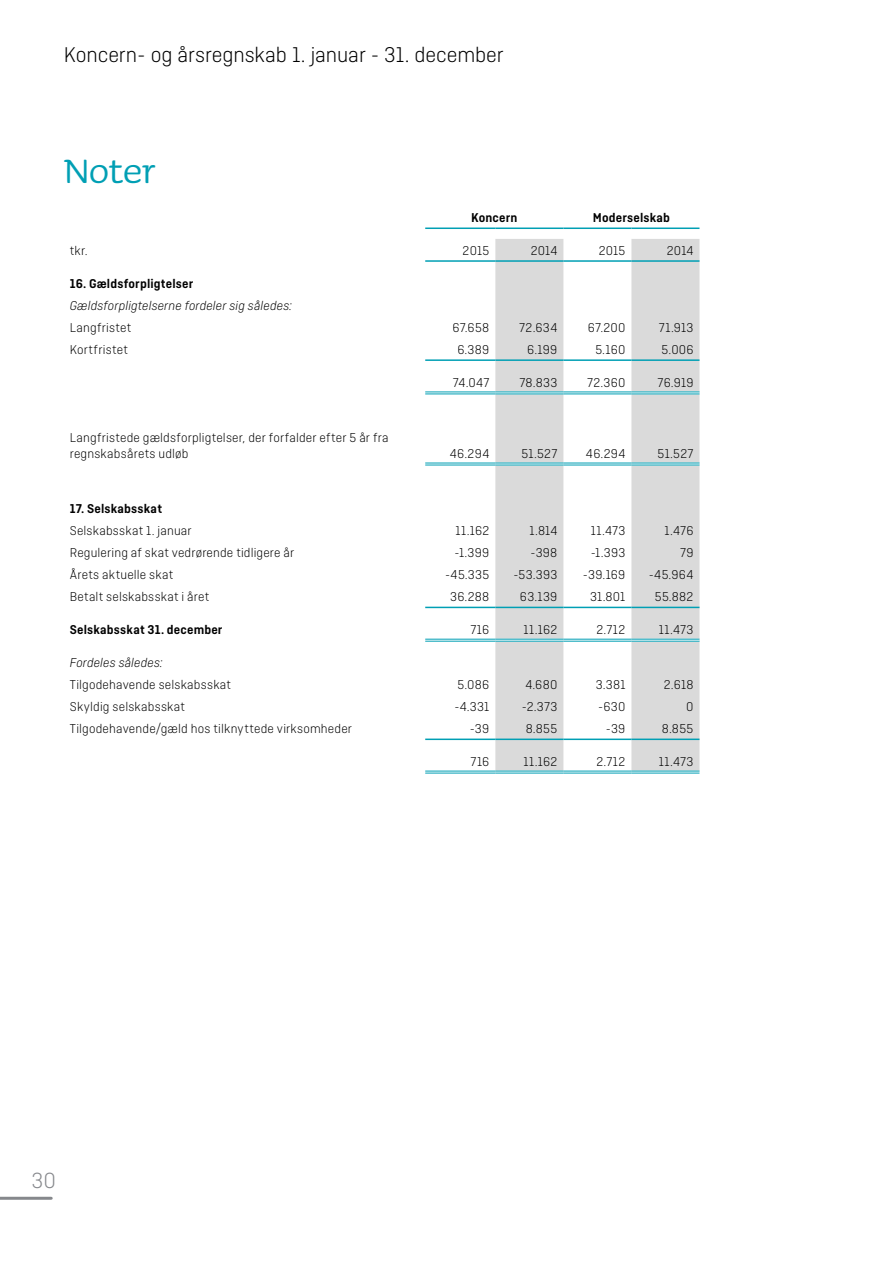
<style>
.page{position:relative;width:893px;height:1263px;background:#fff}
.page>*{position:absolute;margin:0;border:0;box-sizing:border-box;transform-origin:0 0}
.t1{font:45px "Sauna Pro";letter-spacing:-.015em;color:#009fb4}
.t2{font:300 23.1px "Ciutadella";color:#86888c}
.t3{font:300 22.5px "Ciutadella";color:#000}
.t4{font:300 13.5px/16.2px "Ciutadella";letter-spacing:.015em;color:#000}
.t5{font:600 13.5px "Ciutadella";letter-spacing:.015em;color:#000}
.t6{font:italic 300 13.5px "Ciutadella";letter-spacing:.01em;color:#000}
</style>
<div class="page">
<hr style="left:0;top:1197px;width:51px;height:3px;background:#86888c">
<svg style="left:495px;top:239px;width:204px;height:531px;fill:#dadada"></svg>
<hr style="left:495px;top:391px;width:68px;height:3px;background:#fff">
<hr style="left:563px;top:391px;width:68px;height:3px;background:#fff">
<hr style="left:631px;top:391px;width:68px;height:3px;background:#fff">
<hr style="left:495px;top:462px;width:68px;height:3px;background:#fff">
<hr style="left:563px;top:462px;width:68px;height:3px;background:#fff">
<hr style="left:631px;top:462px;width:68px;height:3px;background:#fff">
<hr style="left:495px;top:639px;width:68px;height:3px;background:#fff">
<hr style="left:563px;top:639px;width:68px;height:3px;background:#fff">
<hr style="left:631px;top:639px;width:68px;height:3px;background:#fff">
<hr style="left:425px;top:227px;width:70px;height:2px;background:#009fb4">
<hr style="left:495px;top:227px;width:68px;height:2px;background:#009fb4">
<hr style="left:563px;top:227px;width:68px;height:2px;background:#009fb4">
<hr style="left:631px;top:227px;width:68px;height:2px;background:#009fb4">
<hr style="left:425px;top:260px;width:70px;height:2px;background:#009fb4">
<hr style="left:495px;top:260px;width:68px;height:2px;background:#009fb4">
<hr style="left:563px;top:260px;width:68px;height:2px;background:#009fb4">
<hr style="left:631px;top:260px;width:68px;height:2px;background:#009fb4">
<hr style="left:425px;top:359px;width:70px;height:2px;background:#009fb4">
<hr style="left:495px;top:359px;width:68px;height:2px;background:#009fb4">
<hr style="left:563px;top:359px;width:68px;height:2px;background:#009fb4">
<hr style="left:631px;top:359px;width:68px;height:2px;background:#009fb4">
<hr style="left:425px;top:391px;width:70px;height:1px;background:#009fb4">
<hr style="left:425px;top:393px;width:70px;height:1px;background:#009fb4">
<hr style="left:495px;top:391px;width:68px;height:1px;background:#009fb4">
<hr style="left:495px;top:393px;width:68px;height:1px;background:#009fb4">
<hr style="left:563px;top:391px;width:68px;height:1px;background:#009fb4">
<hr style="left:563px;top:393px;width:68px;height:1px;background:#009fb4">
<hr style="left:631px;top:391px;width:68px;height:1px;background:#009fb4">
<hr style="left:631px;top:393px;width:68px;height:1px;background:#009fb4">
<hr style="left:425px;top:462px;width:70px;height:1px;background:#009fb4">
<hr style="left:425px;top:464px;width:70px;height:1px;background:#009fb4">
<hr style="left:495px;top:462px;width:68px;height:1px;background:#009fb4">
<hr style="left:495px;top:464px;width:68px;height:1px;background:#009fb4">
<hr style="left:563px;top:462px;width:68px;height:1px;background:#009fb4">
<hr style="left:563px;top:464px;width:68px;height:1px;background:#009fb4">
<hr style="left:631px;top:462px;width:68px;height:1px;background:#009fb4">
<hr style="left:631px;top:464px;width:68px;height:1px;background:#009fb4">
<hr style="left:425px;top:607px;width:70px;height:1px;background:#009fb4">
<hr style="left:495px;top:607px;width:68px;height:1px;background:#009fb4">
<hr style="left:563px;top:607px;width:68px;height:1px;background:#009fb4">
<hr style="left:631px;top:607px;width:68px;height:1px;background:#009fb4">
<hr style="left:425px;top:639px;width:70px;height:1px;background:#009fb4">
<hr style="left:425px;top:641px;width:70px;height:1px;background:#009fb4">
<hr style="left:495px;top:639px;width:68px;height:1px;background:#009fb4">
<hr style="left:495px;top:641px;width:68px;height:1px;background:#009fb4">
<hr style="left:563px;top:639px;width:68px;height:1px;background:#009fb4">
<hr style="left:563px;top:641px;width:68px;height:1px;background:#009fb4">
<hr style="left:631px;top:639px;width:68px;height:1px;background:#009fb4">
<hr style="left:631px;top:641px;width:68px;height:1px;background:#009fb4">
<hr style="left:425px;top:770px;width:70px;height:1px;background:#009fb4">
<hr style="left:425px;top:772px;width:70px;height:1px;background:#009fb4">
<hr style="left:495px;top:770px;width:68px;height:1px;background:#009fb4">
<hr style="left:495px;top:772px;width:68px;height:1px;background:#009fb4">
<hr style="left:563px;top:770px;width:68px;height:1px;background:#009fb4">
<hr style="left:563px;top:772px;width:68px;height:1px;background:#009fb4">
<hr style="left:631px;top:770px;width:68px;height:1px;background:#009fb4">
<hr style="left:631px;top:772px;width:68px;height:1px;background:#009fb4">
<hr style="left:425px;top:738px;width:70px;height:2px;background:#009fb4">
<hr style="left:495px;top:738px;width:68px;height:2px;background:#009fb4">
<hr style="left:563px;top:738px;width:68px;height:2px;background:#009fb4">
<hr style="left:631px;top:738px;width:68px;height:2px;background:#009fb4">
<h3 class="t3" style="left:64px;top:42px;width:441px">Koncern- og årsregnskab 1. januar - 31. december</h3>
<h1 class="t1" style="left:64px;top:147px;width:94px">Noter</h1>
<p class="t5" style="left:471px;top:210px;width:48px">Koncern</p>
<p class="t5" style="left:593px;top:210px;width:79px">Moderselskab</p>
<p class="t4" style="left:70px;top:242px;width:19px">tkr.</p>
<p class="t4" style="left:463px;top:242px;width:28px">2015</p>
<p class="t4" style="left:531px;top:242px;width:28px">2014</p>
<p class="t4" style="left:599px;top:242px;width:28px">2015</p>
<p class="t4" style="left:667px;top:242px;width:28px">2014</p>
<p class="t5" style="left:70px;top:276px;width:125px">16. Gældsforpligtelser</p>
<p class="t6" style="left:70px;top:298px;width:224px">Gældsforpligtelserne fordeler sig således:</p>
<p class="t4" style="left:70px;top:319px;width:63px">Langfristet</p>
<p class="t4" style="left:452px;top:319px;width:39px">67.658</p>
<p class="t4" style="left:519px;top:319px;width:40px">72.634</p>
<p class="t4" style="left:588px;top:319px;width:39px">67.200</p>
<p class="t4" style="left:659px;top:319px;width:36px">71.913</p>
<p class="t4" style="left:70px;top:342px;width:59px">Kortfristet</p>
<p class="t4" style="left:457px;top:342px;width:33px">6.389</p>
<p class="t4" style="left:527px;top:342px;width:32px">6.199</p>
<p class="t4" style="left:595px;top:342px;width:32px">5.160</p>
<p class="t4" style="left:662px;top:342px;width:33px">5.006</p>
<p class="t4" style="left:453px;top:374px;width:38px">74.047</p>
<p class="t4" style="left:519px;top:374px;width:40px">78.833</p>
<p class="t4" style="left:587px;top:374px;width:40px">72.360</p>
<p class="t4" style="left:657px;top:374px;width:37px">76.919</p>
<p class="t4" style="left:70px;top:429px;width:320px">Langfristede gældsforpligtelser, der forfalder efter 5 år fra regnskabsårets udløb</p>
<p class="t4" style="left:450px;top:445px;width:41px">46.294</p>
<p class="t4" style="left:521px;top:445px;width:37px">51.527</p>
<p class="t4" style="left:586px;top:445px;width:41px">46.294</p>
<p class="t4" style="left:658px;top:445px;width:37px">51.527</p>
<p class="t5" style="left:70px;top:501px;width:94px">17. Selskabsskat</p>
<p class="t4" style="left:70px;top:522px;width:123px">Selskabsskat 1. januar</p>
<p class="t4" style="left:455px;top:522px;width:35px">11.162</p>
<p class="t4" style="left:530px;top:522px;width:29px">1.814</p>
<p class="t4" style="left:591px;top:522px;width:36px">11.473</p>
<p class="t4" style="left:664px;top:522px;width:30px">1.476</p>
<p class="t4" style="left:70px;top:545px;width:226px">Regulering af skat vedrørende tidligere år</p>
<p class="t4" style="left:454px;top:545px;width:36px">-1.399</p>
<p class="t4" style="left:531px;top:545px;width:28px">-398</p>
<p class="t4" style="left:591px;top:545px;width:36px">-1.393</p>
<p class="t4" style="left:680px;top:545px;width:15px">79</p>
<p class="t4" style="left:70px;top:567px;width:105px">Årets aktuelle skat</p>
<p class="t4" style="left:445px;top:567px;width:46px">-45.335</p>
<p class="t4" style="left:513px;top:567px;width:46px">-53.393</p>
<p class="t4" style="left:583px;top:567px;width:44px">-39.169</p>
<p class="t4" style="left:649px;top:567px;width:46px">-45.964</p>
<p class="t4" style="left:70px;top:589px;width:141px">Betalt selskabsskat i året</p>
<p class="t4" style="left:450px;top:589px;width:41px">36.288</p>
<p class="t4" style="left:520px;top:589px;width:39px">63.139</p>
<p class="t4" style="left:590px;top:589px;width:37px">31.801</p>
<p class="t4" style="left:655px;top:589px;width:40px">55.882</p>
<p class="t5" style="left:70px;top:622px;width:154px">Selskabsskat 31. december</p>
<p class="t4" style="left:470px;top:622px;width:20px">716</p>
<p class="t4" style="left:523px;top:622px;width:35px">11.162</p>
<p class="t4" style="left:596px;top:622px;width:30px">2.712</p>
<p class="t4" style="left:659px;top:622px;width:36px">11.473</p>
<p class="t6" style="left:70px;top:655px;width:95px">Fordeles således:</p>
<p class="t4" style="left:70px;top:676px;width:163px">Tilgodehavende selskabsskat</p>
<p class="t4" style="left:458px;top:676px;width:33px">5.086</p>
<p class="t4" style="left:525px;top:676px;width:34px">4.680</p>
<p class="t4" style="left:596px;top:676px;width:31px">3.381</p>
<p class="t4" style="left:664px;top:676px;width:31px">2.618</p>
<p class="t4" style="left:70px;top:699px;width:117px">Skyldig selskabsskat</p>
<p class="t4" style="left:454px;top:699px;width:36px">-4.331</p>
<p class="t4" style="left:522px;top:699px;width:37px">-2.373</p>
<p class="t4" style="left:598px;top:699px;width:29px">-630</p>
<p class="t4" style="left:686px;top:699px;width:9px">0</p>
<p class="t4" style="left:70px;top:721px;width:284px">Tilgodehavende/gæld hos tilknyttede virksomheder</p>
<p class="t4" style="left:470px;top:721px;width:21px">-39</p>
<p class="t4" style="left:526px;top:721px;width:33px">8.855</p>
<p class="t4" style="left:606px;top:721px;width:21px">-39</p>
<p class="t4" style="left:662px;top:721px;width:33px">8.855</p>
<p class="t4" style="left:470px;top:753px;width:20px">716</p>
<p class="t4" style="left:523px;top:753px;width:35px">11.162</p>
<p class="t4" style="left:596px;top:753px;width:30px">2.712</p>
<p class="t4" style="left:659px;top:753px;width:36px">11.473</p>
<h2 class="t2" style="left:32px;top:1168px;width:26px">30</h2>
</div>
